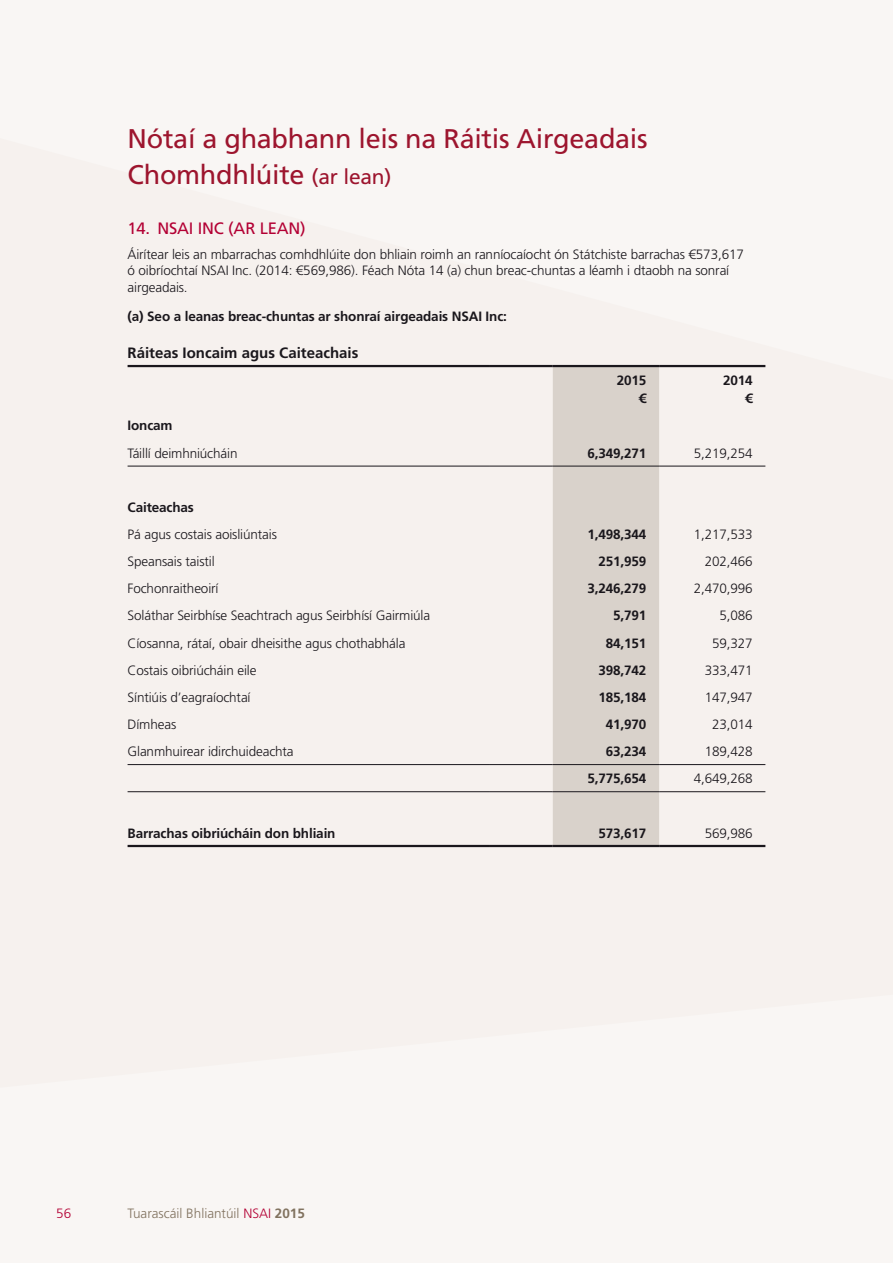
<style>
.page{position:relative;width:893px;height:1263px;background:#f9f6f4}
.page>*{position:absolute;margin:0;border:0;box-sizing:border-box;transform-origin:0 0}
.t1{font:27px/36px "Frutiger LT Std";letter-spacing:-.01em;color:#9d152e}
.t2{font:16.5px "Frutiger LT Std";letter-spacing:-.01em;color:#b30034}
.t3{font:700 15px "Frutiger LT Std";color:#1a171c}
.t4{font:300 13.5px/16.5px "Frutiger LT Std";letter-spacing:-.01em;color:#1a171c}
.t5{font:700 13.5px "Frutiger LT Std";letter-spacing:-.01em;color:#1a171c}
.t6{font:300 13.5px "Frutiger LT Std";color:#81725f}
.t7{font:300 13.5px "Frutiger LT Std";color:#b30034}
.s1{font-size:21px}
.s2{color:#b30034}
.s3{font-weight:700}
</style>
<div class="page">
<svg style="left:127px;top:364px;width:639px;height:484px"></svg>
<div style="left:553px;top:367px;width:106px;height:478px;background:#d9d2cb"></div>
<hr style="left:128px;top:764px;width:361px;height:1px;background:#1a171c">
<hr style="left:489px;top:764px;width:64px;height:1px;background:#1a171c">
<hr style="left:553px;top:764px;width:106px;height:1px;background:#1a171c">
<hr style="left:659px;top:764px;width:106px;height:1px;background:#1a171c">
<hr style="left:128px;top:845px;width:361px;height:2px;background:#1a171c">
<hr style="left:489px;top:845px;width:64px;height:2px;background:#1a171c">
<hr style="left:553px;top:845px;width:106px;height:2px;background:#1a171c">
<hr style="left:659px;top:845px;width:106px;height:2px;background:#1a171c">
<hr style="left:128px;top:466px;width:361px;height:1px;background:#1a171c">
<hr style="left:489px;top:466px;width:64px;height:1px;background:#1a171c">
<hr style="left:553px;top:466px;width:106px;height:1px;background:#1a171c">
<hr style="left:659px;top:466px;width:106px;height:1px;background:#1a171c">
<hr style="left:128px;top:791px;width:361px;height:1px;background:#1a171c">
<hr style="left:489px;top:791px;width:64px;height:1px;background:#1a171c">
<hr style="left:553px;top:791px;width:106px;height:1px;background:#1a171c">
<hr style="left:659px;top:791px;width:106px;height:1px;background:#1a171c">
<hr style="left:128px;top:365px;width:361px;height:2px;background:#1a171c">
<hr style="left:489px;top:365px;width:64px;height:2px;background:#1a171c">
<hr style="left:553px;top:365px;width:106px;height:2px;background:#1a171c">
<hr style="left:659px;top:365px;width:106px;height:2px;background:#1a171c">
<h1 class="t1" style="left:128px;top:121px;width:522px">Nótaí a ghabhann leis na Ráitis Airgeadais<br>Chomhdhlúite <span class="s1">(ar lean)</span></h1>
<p class="t2" style="left:128px;top:218px;width:180px">14. NSAI INC (AR LEAN)</p>
<p class="t4" style="left:128px;top:246px;width:618px">Áirítear leis an mbarrachas comhdhlúite don bhliain roimh an ranníocaíocht ón Státchiste barrachas €573,617 ó oibríochtaí NSAI Inc. (2014: €569,986). Féach Nóta 14 (a) chun breac-chuntas a léamh i dtaobh na sonraí airgeadais.</p>
<p class="t5" style="left:128px;top:308px;width:381px">(a) Seo a leanas breac-chuntas ar shonraí airgeadais NSAI Inc:</p>
<p class="t3" style="left:128px;top:343px;width:232px">Ráiteas Ioncaim agus Caiteachais</p>
<p class="t5" style="left:617px;top:372px;width:31px">2015</p>
<p class="t5" style="left:723px;top:372px;width:31px">2014</p>
<p class="t5" style="left:639px;top:391px;width:9px">€</p>
<p class="t5" style="left:745px;top:391px;width:9px">€</p>
<p class="t5" style="left:128px;top:418px;width:47px">Ioncam</p>
<p class="t4" style="left:128px;top:445px;width:111px">Táillí deimhniúcháin</p>
<p class="t5" style="left:587px;top:445px;width:60px">6,349,271</p>
<p class="t4" style="left:694px;top:445px;width:60px">5,219,254</p>
<p class="t5" style="left:128px;top:499px;width:68px">Caiteachas</p>
<p class="t4" style="left:128px;top:526px;width:151px">Pá agus costais aoisliúntais</p>
<p class="t5" style="left:587px;top:526px;width:60px">1,498,344</p>
<p class="t4" style="left:694px;top:526px;width:60px">1,217,533</p>
<p class="t4" style="left:128px;top:553px;width:89px">Speansais taistil</p>
<p class="t5" style="left:598px;top:553px;width:49px">251,959</p>
<p class="t4" style="left:705px;top:553px;width:49px">202,466</p>
<p class="t4" style="left:128px;top:580px;width:92px">Fochonraitheoirí</p>
<p class="t5" style="left:587px;top:581px;width:60px">3,246,279</p>
<p class="t4" style="left:694px;top:580px;width:60px">2,470,996</p>
<p class="t4" style="left:128px;top:608px;width:304px">Soláthar Seirbhíse Seachtrach agus Seirbhísí Gairmiúla</p>
<p class="t5" style="left:613px;top:608px;width:35px">5,791</p>
<p class="t4" style="left:719px;top:608px;width:35px">5,086</p>
<p class="t4" style="left:128px;top:635px;width:279px">Cíosanna, rátaí, obair dheisithe agus chothabhála</p>
<p class="t5" style="left:606px;top:635px;width:42px">84,151</p>
<p class="t4" style="left:712px;top:635px;width:42px">59,327</p>
<p class="t4" style="left:128px;top:662px;width:130px">Costais oibriúcháin eile</p>
<p class="t5" style="left:598px;top:662px;width:49px">398,742</p>
<p class="t4" style="left:705px;top:662px;width:49px">333,471</p>
<p class="t4" style="left:128px;top:689px;width:125px">Síntiúis d’eagraíochtaí</p>
<p class="t5" style="left:598px;top:689px;width:49px">185,184</p>
<p class="t4" style="left:705px;top:689px;width:49px">147,947</p>
<p class="t4" style="left:128px;top:716px;width:50px">Dímheas</p>
<p class="t5" style="left:606px;top:716px;width:42px">41,970</p>
<p class="t4" style="left:712px;top:716px;width:42px">23,014</p>
<p class="t4" style="left:128px;top:743px;width:168px">Glanmhuirear idirchuideachta</p>
<p class="t5" style="left:606px;top:743px;width:42px">63,234</p>
<p class="t4" style="left:705px;top:743px;width:49px">189,428</p>
<p class="t5" style="left:587px;top:771px;width:60px">5,775,654</p>
<p class="t4" style="left:694px;top:770px;width:60px">4,649,268</p>
<p class="t5" style="left:128px;top:825px;width:209px">Barrachas oibriúcháin don bhliain</p>
<p class="t5" style="left:598px;top:825px;width:49px">573,617</p>
<p class="t4" style="left:705px;top:825px;width:49px">569,986</p>
<p class="t7" style="left:56px;top:1205px;width:17px">56</p>
<p class="t6" style="left:128px;top:1205px;width:179px">Tuarascáil Bhliantúil <span class="s2">NSAI</span> <span class="s3">2015</span></p>
</div>
